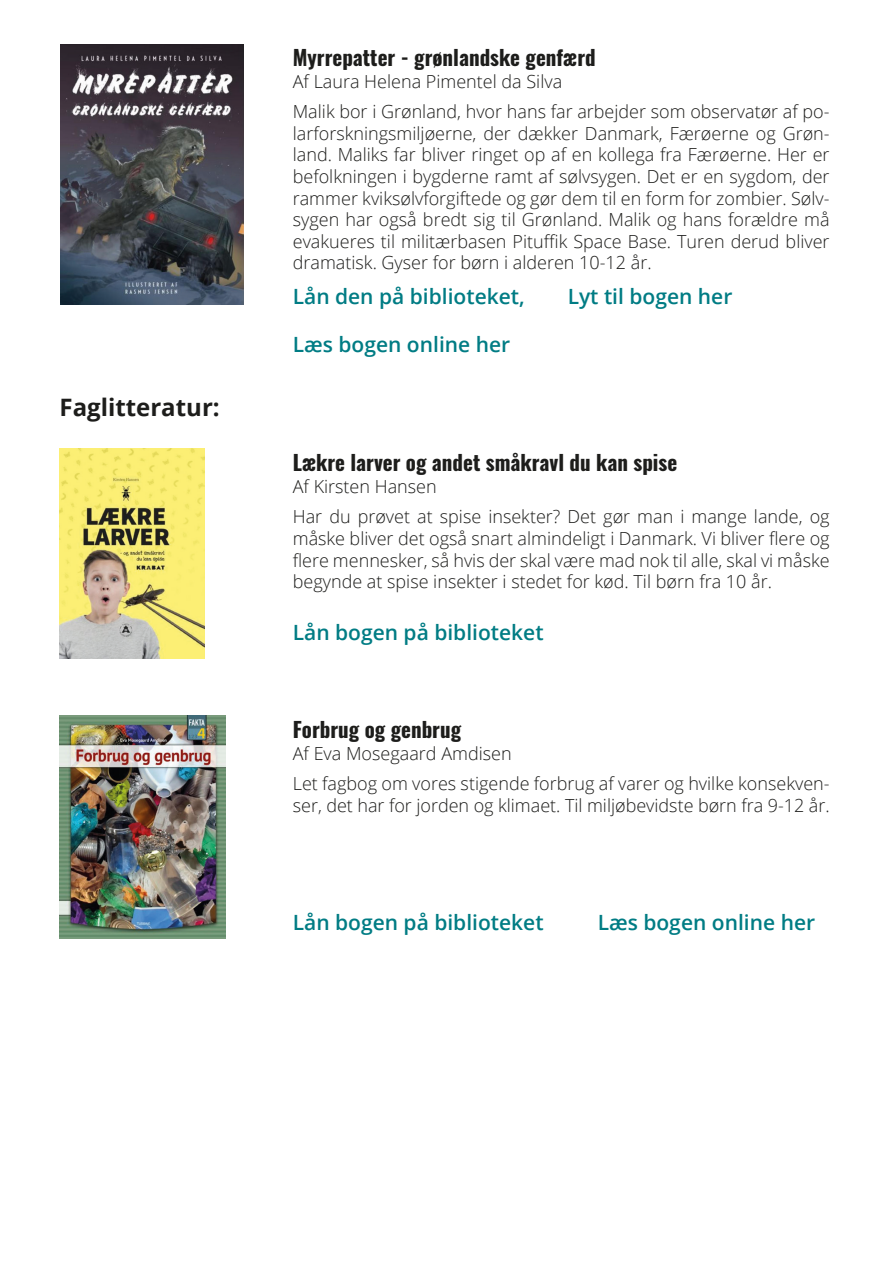
<style>
.page{position:relative;width:893px;height:1263px;background:#fff}
.page>*{position:absolute;margin:0;border:0;box-sizing:border-box;transform-origin:0 0}
.t1{font:700 24px "Open Sans";color:#1d1d1b}
.t2{font:600 21px "Open Sans";color:#007c84}
.t3{font:700 21px "Oswald";color:#1d1d1b}
.t4{font:300 18px/21.6px "Open Sans";color:#1d1d1b;text-align:justify}
</style>
<div class="page">
<img style="left:61px;top:45px;width:182px;height:259px">
<img style="left:60px;top:448px;width:145px;height:210px">
<img style="left:60px;top:715px;width:165px;height:223px">
<p class="t1" style="left:60px;top:391px;width:162px">Faglitteratur:</p>
<p class="t3" style="left:293px;top:43px;width:304px">Myrrepatter - grønlandske genfærd</p>
<p class="t4" style="left:293px;top:70px;width:271px">Af Laura Helena Pimentel da Silva</p>
<p class="t4" style="left:293px;top:100px;width:538px">Malik bor i Grønland, hvor hans far arbejder som observatør af po&shy;larforskningsmiljøerne, der dækker Danmark, Færøerne og Grøn&shy;land. Maliks far bliver ringet op af en kollega fra Færøerne. Her er befolkningen i bygderne ramt af sølvsygen. Det er en sygdom, der rammer kviksølvforgiftede og gør dem til en form for zombier. Sølv&shy;sygen har også bredt sig til Grønland. Malik og hans forældre må evakueres til militærbasen Pituffik Space Base. Turen derud bliver dramatisk. Gyser for børn i alderen 10-12 år.</p>
<p class="t2" style="left:293px;top:282px;width:233px">Lån den på biblioteket,</p>
<p class="t2" style="left:568px;top:282px;width:166px">Lyt til bogen her</p>
<p class="t2" style="left:293px;top:329px;width:219px">Læs bogen online her</p>
<p class="t3" style="left:293px;top:448px;width:386px">Lækre larver og andet småkravl du kan spise</p>
<p class="t4" style="left:293px;top:475px;width:145px">Af Kirsten Hansen</p>
<p class="t4" style="left:293px;top:505px;width:538px">Har du prøvet at spise insekter? Det gør man i mange lande, og måske bliver det også snart almindeligt i Danmark. Vi bliver flere og flere mennesker, så hvis der skal være mad nok til alle, skal vi måske begynde at spise insekter i stedet for kød. Til børn fra 10 år.</p>
<p class="t2" style="left:293px;top:617px;width:252px">Lån bogen på biblioteket</p>
<p class="t3" style="left:293px;top:715px;width:170px">Forbrug og genbrug</p>
<p class="t4" style="left:293px;top:742px;width:220px">Af Eva Mosegaard Amdisen</p>
<p class="t4" style="left:293px;top:773px;width:538px">Let fagbog om vores stigende forbrug af varer og hvilke konsekven&shy;ser, det har for jorden og klimaet. Til miljøbevidste børn fra 9-12 år.</p>
<p class="t2" style="left:293px;top:907px;width:252px">Lån bogen på biblioteket</p>
<p class="t2" style="left:598px;top:907px;width:219px">Læs bogen online her</p>
</div>
